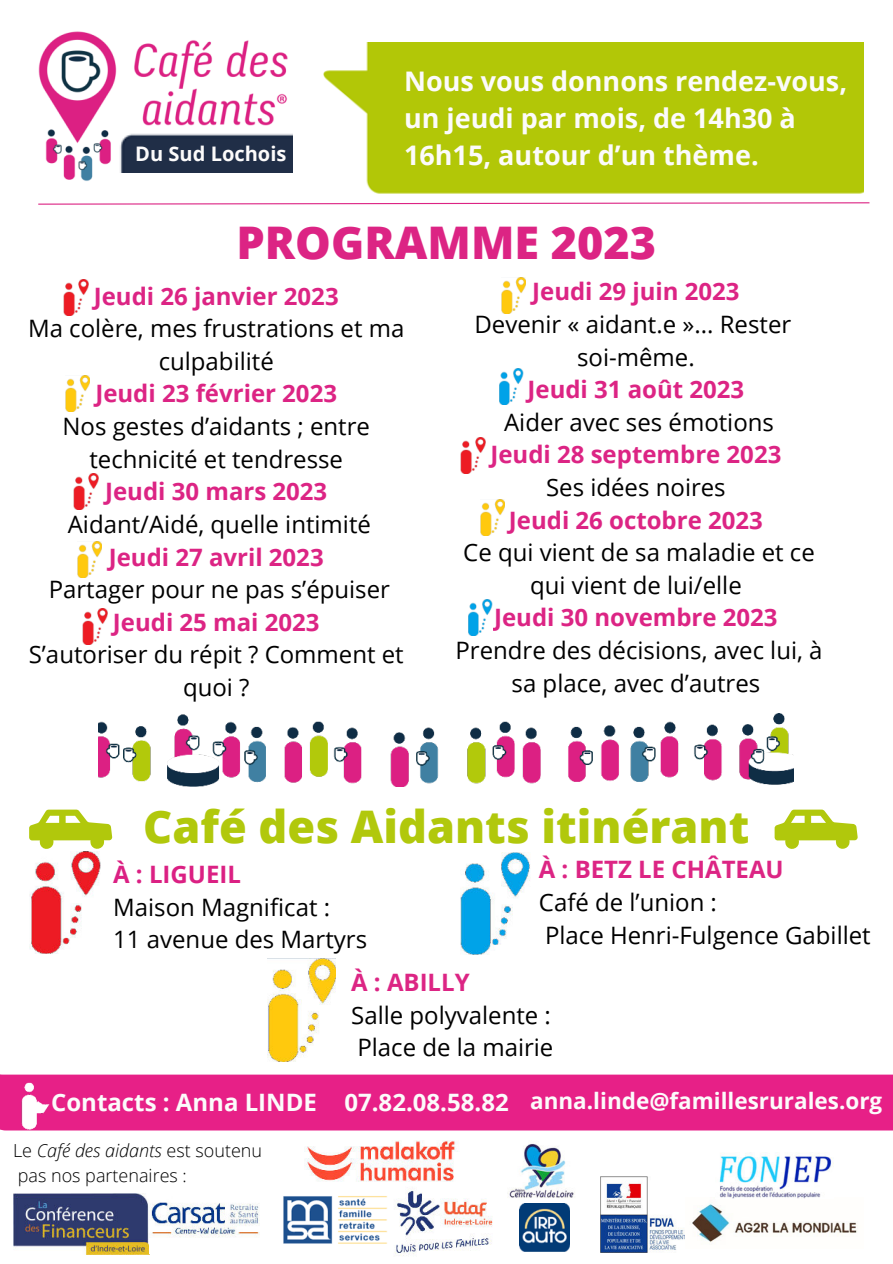
<style>
.page{position:relative;width:893px;height:1264px;background:#fff}
.page>*{position:absolute;margin:0;border:0;box-sizing:border-box;transform-origin:0 0}
.t1{font:800 45px "Open Sans";color:#b1c80c}
.t2{font:800 45px "Open Sans";color:#dc2484}
.t3{font:700 27px/37px "Open Sans";color:#fcfbfb}
.t4{font:24px/32.5px "Open Sans";color:#000;text-align:center}
.t5{font:700 24px "Open Sans";color:#dc2484}
.t6{font:700 24px "Open Sans";color:#dc2584}
.t7{font:700 24px "Open Sans";color:#fcfbfb}
.t8{font:700 24px "Open Sans";color:#db2083}
.t9{font:700 22.5px "Open Sans";color:#fcfbfb}
.t10{font:700 20.1px "Open Sans";color:#fcfbfb}
.t11{font:300 18px/24.8px "Open Sans";color:#000}
.s1{font-style:italic}
.s2{font-size:24px}
</style>
<div class="page">
<img style="left:323px;top:42px;width:540px;height:152px">
<img style="left:38px;top:31px;width:250px;height:150px">
<svg style="left:38px;top:202px;width:832px;height:3px"></svg>
<div style="left:0;top:1074px;width:892px;height:56px;background:#e72087"></div>
<img style="left:99px;top:713px;width:694px;height:73px">
<img style="left:13px;top:1193px;width:246px;height:61px">
<img style="left:394px;top:1190px;width:99px;height:66px">
<img style="left:283px;top:1196px;width:104px;height:48px">
<img style="left:520px;top:1203px;width:49px;height:48px">
<img style="left:600px;top:1176px;width:85px;height:76px">
<img style="left:692px;top:1198px;width:166px;height:45px">
<img style="left:719px;top:1152px;width:113px;height:46px">
<img style="left:508px;top:1143px;width:67px;height:55px">
<img style="left:113px;top:132px;width:180px;height:41px">
<img style="left:29px;top:852px;width:71px;height:101px">
<img style="left:461px;top:852px;width:70px;height:102px">
<img style="left:64px;top:280px;width:25px;height:36px">
<img style="left:74px;top:474px;width:25px;height:36px">
<img style="left:461px;top:437px;width:24px;height:36px">
<img style="left:82px;top:608px;width:25px;height:36px">
<img style="left:468px;top:599px;width:25px;height:36px">
<img style="left:499px;top:368px;width:25px;height:36px">
<svg style="left:774px;top:809px;width:83px;height:40px"></svg>
<svg style="left:29px;top:809px;width:83px;height:43px"></svg>
<img style="left:267px;top:958px;width:68px;height:103px">
<img style="left:502px;top:277px;width:23px;height:36px">
<img style="left:65px;top:375px;width:24px;height:36px">
<img style="left:78px;top:542px;width:23px;height:36px">
<img style="left:10px;top:1074px;width:50px;height:57px">
<img style="left:304px;top:1140px;width:154px;height:42px">
<img style="left:480px;top:499px;width:24px;height:36px">
<p class="t10" style="left:135px;top:139px;width:153px">Du Sud Lochois</p>
<p class="t3" style="left:404px;top:62px;width:444px">Nous vous donnons rendez-vous, un jeudi par mois, de 14h30 à<br>16h15, autour d’un thème.</p>
<h1 class="t2" style="left:236px;top:208px;width:421px">PROGRAMME 2023</h1>
<p class="t5" style="left:94px;top:279px;width:246px">Jeudi 26 janvier 2023</p>
<p class="t4" style="left:28px;top:311px;width:378px">Ma colère, mes frustrations et ma culpabilité</p>
<p class="t5" style="left:95px;top:377px;width:243px">Jeudi 23 février 2023</p>
<p class="t4" style="left:62px;top:409px;width:309px">Nos gestes d’aidants ; entre technicité et tendresse</p>
<p class="t5" style="left:105px;top:474px;width:223px">Jeudi 30 mars 2023</p>
<p class="t4" style="left:68px;top:507px;width:304px">Aidant/Aidé, quelle intimité</p>
<p class="t5" style="left:109px;top:540px;width:216px">Jeudi 27 avril 2023</p>
<p class="t4" style="left:49px;top:572px;width:343px">Partager pour ne pas s’épuiser</p>
<p class="t5" style="left:113px;top:605px;width:208px">Jeudi 25 mai 2023</p>
<p class="t4" style="left:29px;top:637px;width:376px">S’autoriser du répit ? Comment et quoi ?</p>
<p class="t5" style="left:532px;top:275px;width:209px">Jeudi 29 juin 2023</p>
<p class="t4" style="left:474px;top:307px;width:318px">Devenir « aidant.e »... Rester soi-même.</p>
<p class="t5" style="left:527px;top:372px;width:218px">Jeudi 31 août 2023</p>
<p class="t4" style="left:504px;top:405px;width:271px">Aider avec ses émotions</p>
<p class="t5" style="left:490px;top:438px;width:292px">Jeudi 28 septembre 2023</p>
<p class="t4" style="left:546px;top:470px;width:181px">Ses idées noires</p>
<p class="t5" style="left:509px;top:503px;width:255px">Jeudi 26 octobre 2023</p>
<p class="t4" style="left:463px;top:535px;width:353px">Ce qui vient de sa maladie et ce qui vient de lui/elle</p>
<p class="t5" style="left:494px;top:600px;width:285px">Jeudi 30 novembre 2023</p>
<p class="t4" style="left:455px;top:633px;width:368px">Prendre des décisions, avec lui, à sa place, avec d’autres</p>
<h1 class="t1" style="left:143px;top:792px;width:607px">Café des Aidants itinérant</h1>
<p class="t8" style="left:113px;top:857px;width:129px">À : LIGUEIL</p>
<p class="t4" style="left:113px;top:890px;width:255px;text-align:left">Maison Magnificat :<br>11 avenue des Martyrs</p>
<p class="t6" style="left:539px;top:852px;width:246px">À : BETZ LE CHÂTEAU</p>
<p class="t4" style="left:539px;top:885px;width:333px;text-align:left">Café de l’union :<br>Place Henri-Fulgence Gabillet</p>
<p class="t7" style="left:51px;top:1084px;width:267px">Contacts : Anna LINDE</p>
<p class="t11" style="left:13px;top:1137px;width:250px">Le <span class="s1">Café des aidants</span> est soutenu pas nos partenaires :</p>
<p class="t6" style="left:351px;top:965px;width:120px">À : ABILLY</p>
<p class="t4" style="left:351px;top:998px;width:204px;text-align:left">Salle polyvalente :<br>Place de la mairie</p>
<p class="t9" style="left:344px;top:1084px;width:539px"><span class="s2">07.82.08.58.82</span> anna.linde@famillesrurales.org</p>
</div>
